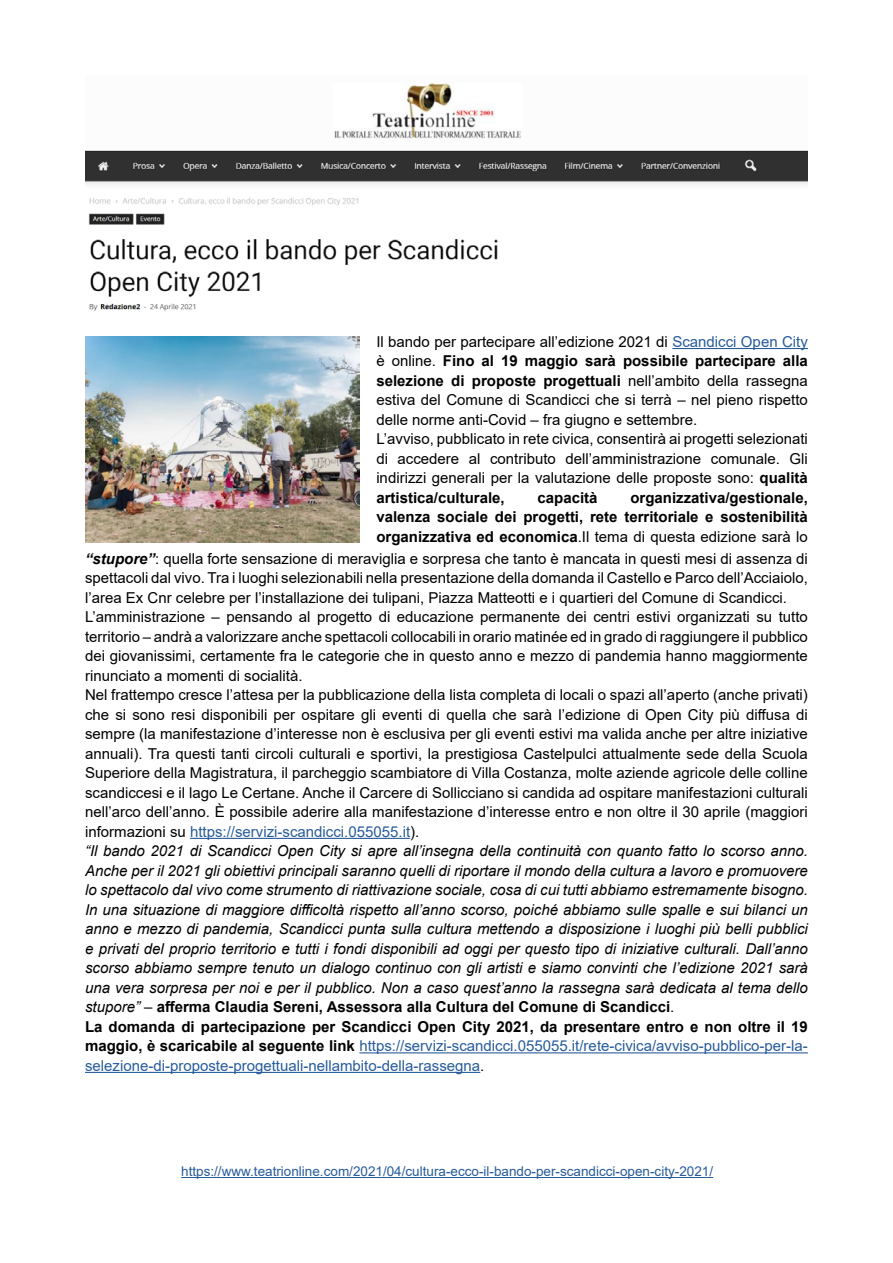
<style>
.page{position:relative;width:893px;height:1263px;background:#fff}
.page>*{position:absolute;margin:0;border:0;box-sizing:border-box;transform-origin:0 0}
.t1{font:15px/19.5px "Arial";color:#000}
.t2{font:700 15px/19.5px "Arial";color:#000;text-align:justify}
.t3{font:13.5px "Arial";color:#275b9b}
.s1{color:#275b9b}
.s2{font-weight:700}
.s3{font-weight:400}
.s4{font-weight:700;font-style:italic}
.s5{font-style:italic}
</style>
<div class="page">
<hr style="left:181px;top:1177px;width:532px;height:1px;background:#275b9b">
<hr style="left:672px;top:348px;width:136px;height:1px;background:#275b9b">
<img style="left:85px;top:83px;width:723px;height:228px">
<div style="left:502px;top:216px;width:349px;height:108px;background:#fff"></div>
<img style="left:85px;top:336px;width:275px;height:206px">
<hr style="left:190px;top:838px;width:220px;height:1px;background:#275b9b">
<hr style="left:359px;top:1052px;width:449px;height:1px;background:#275b9b">
<hr style="left:85px;top:1072px;width:395px;height:1px;background:#275b9b">
<p class="t1" style="left:376px;top:332px;width:433px">Il bando per partecipare all’edizione 2021 di <span class="s1">Scandicci Open City </span>è online. <span class="s2">Fino al 19 maggio sarà possibile partecipare alla selezione di proposte progettuali</span> nell’ambito della rassegna estiva del Comune di Scandicci che si terrà – nel pieno rispetto delle norme anti-Covid – fra giugno e settembre.<br>L’avviso, pubblicato in rete civica, consentirà ai progetti selezionati di accedere al contributo dell’amministrazione comunale. Gli indirizzi generali per la valutazione delle proposte sono: <span class="s2">qualità artistica/culturale,</span></p>
<p class="t2" style="left:376px;top:488px;width:433px;text-indent:254px">organizzativa/gestionale, valenza sociale dei progetti, rete territoriale e sostenibilità organizzativa ed economica<span class="s3">.Il tema di questa edizione sarà lo</span></p>
<p class="t1" style="left:85px;top:549px;width:724px"><span class="s4">“stupore”</span>: quella forte sensazione di meraviglia e sorpresa che tanto è mancata in questi mesi di assenza di spettacoli dal vivo. Tra i luoghi selezionabili nella presentazione della domanda il Castello e Parco dell’Acciaiolo, l’area Ex Cnr celebre per l’installazione dei tulipani, Piazza Matteotti e i quartieri del Comune di Scandicci.<br>L’amministrazione – pensando al progetto di educazione permanente dei centri estivi organizzati su tutto territorio – andrà a valorizzare anche spettacoli collocabili in orario matinée ed in grado di raggiungere il pubblico dei giovanissimi, certamente fra le categorie che in questo anno e mezzo di pandemia hanno maggiormente rinunciato a momenti di socialità.<br>Nel frattempo cresce l’attesa per la pubblicazione della lista completa di locali o spazi all’aperto (anche privati) che si sono resi disponibili per ospitare gli eventi di quella che sarà l’edizione di Open City più diffusa di sempre (la manifestazione d’interesse non è esclusiva per gli eventi estivi ma valida anche per altre iniziative annuali). Tra questi tanti circoli culturali e sportivi, la prestigiosa Castelpulci attualmente sede della Scuola Superiore della Magistratura, il parcheggio scambiatore di Villa Costanza, molte aziende agricole delle colline scandiccesi e il lago Le Certane. Anche il Carcere di Sollicciano si candida ad ospitare manifestazioni culturali nell’arco dell’anno. È possibile aderire alla manifestazione d’interesse entro e non oltre il 30 aprile (maggiori informazioni su <span class="s1">https://servizi-scandicci.055055.it</span>).<br><span class="s5">“Il bando 2021 di Scandicci Open City si apre all’insegna della continuità con quanto fatto lo scorso anno.<br>Anche per il 2021 gli obiettivi principali saranno quelli di riportare il mondo della cultura a lavoro e promuovere lo spettacolo dal vivo come strumento di riattivazione sociale, cosa di cui tutti abbiamo estremamente bisogno.<br>In una situazione di maggiore difficoltà rispetto all’anno scorso, poiché abbiamo sulle spalle e sui bilanci un anno e mezzo di pandemia, Scandicci punta sulla cultura mettendo a disposizione i luoghi più belli pubblici e privati del proprio territorio e tutti i fondi disponibili ad oggi per questo tipo di iniziative culturali. Dall’anno scorso abbiamo sempre tenuto un dialogo continuo con gli artisti e siamo convinti che l’edizione 2021 sarà una vera sorpresa per noi e per il pubblico. Non a caso quest’anno la rassegna sarà dedicata al tema dello stupore”</span> – <span class="s2">afferma Claudia Sereni, Assessora alla Cultura del Comune di Scandicci</span>.<br><span class="s2">La domanda di partecipazione per Scandicci Open City 2021, da presentare entro e non oltre il 19 maggio, è scaricabile al seguente link</span> <span class="s1">https://servizi-scandicci.055055.it/rete-civica/avviso-pubblico-per-la&shy;selezione-di-proposte-progettuali-nellambito-della-rassegna</span>.</p>
<p class="t2" style="left:537px;top:488px;width:62px">capacità</p>
<p class="t3" style="left:181px;top:1162px;width:533px">https://www.teatrionline.com/2021/04/cultura-ecco-il-bando-per-scandicci-open-city-2021/</p>
</div>
